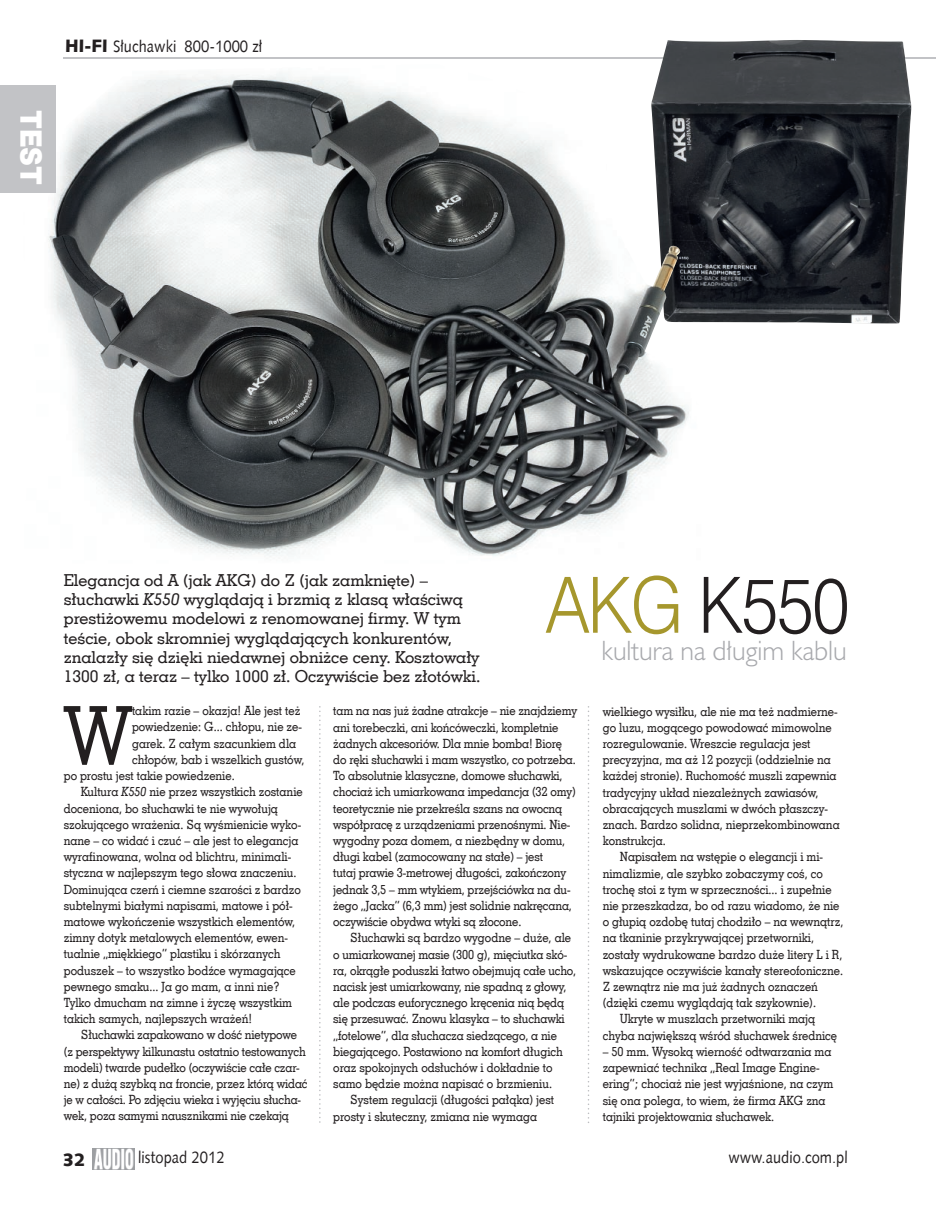
<style>
.page{position:relative;width:936px;height:1212px;background:#fff}
.page>*{position:absolute;margin:0;border:0;box-sizing:border-box;transform-origin:0 0}
.t1{font:80.25px "Geo Slab 703 Md EU";color:#231f20;scale:.9 1}
.t2{font:72px "Swis 721 Lt PL";letter-spacing:-.025em;color:#231f20;scale:.9 1}
.t3{font:27.15px "Swis 721 Blk 2 EU";color:#fff;scale:.9 1}
.t4{font:300 25.5px "Humanst 521 Lt PL";color:#a8a9ad}
.t5{font:18px "Humanst 531 Blk EU";color:#231f20}
.t6{font:16.5px/19.2px "Geo Slab 703 Md EU";color:#231f20}
.t7{font:16.5px "Humanst 531 EU";color:#231f20;scale:.9 1}
.t8{font:12.75px/16.2px "Geo Slab 703 Md EU";color:#231f20;scale:.9 1}
.s1{font-family:"Humanst 531 Blk EU";font-size:18px}
.s2{font-style:italic}
.s3{color:#a6972d}
</style>
<div class="page">
<hr style="left:64px;top:58px;width:871px;height:1px;background:#c2c3c6">
<img style="left:651px;top:40px;width:260px;height:284px">
<img style="left:21px;top:64px;width:681px;height:493px">
<div style="left:0;top:85px;width:55px;height:107px;background:#c2c3c6"></div>
<img style="left:93px;top:1148px;width:41px;height:21px">
<svg style="left:587px;top:706px;width:2px;height:417px"></svg>
<svg style="left:319px;top:706px;width:1px;height:417px"></svg>
<h3 class="t3" style="left:50px;top:110px;width:85px;rotate:90deg">TEST</h3>
<p class="t7" style="left:65px;top:35px;width:220px"><span class="s1">HI-FI</span> Słuchawki 800-1000 zł</p>
<p class="t6" style="left:64px;top:570px;width:418px">Elegancja od A (jak AKG) do Z (jak zamknięte) – słuchawki <span class="s2">K550</span> wyglądają i brzmią z klasą właściwą prestiżowemu modelowi z renomowanej firmy. W tym teście, obok skromniej wyglądających konkurentów, znalazły się dzięki niedawnej obniżce ceny. Kosztowały 1300 zł, a teraz – tylko 1000 zł. Oczywiście bez złotówki.</p>
<h2 class="t2" style="left:546px;top:558px;width:338px"><span class="s3">AKG</span> K550</h2>
<h3 class="t4" style="left:601px;top:633px;width:246px">kultura na długim kablu</h3>
<h1 class="t1" style="left:64px;top:686px;width:77px">W</h1>
<p class="t8" style="left:132px;top:702px;width:188px">takim razie – okazja! Ale jest też</p>
<p class="t8" style="left:132px;top:719px;width:190px">powiedzenie: G... chłopu, nie ze-</p>
<p class="t8" style="left:132px;top:735px;width:184px">garek. Z całym szacunkiem dla</p>
<p class="t8" style="left:132px;top:751px;width:193px">chłopów, bab i wszelkich gustów,</p>
<p class="t8" style="left:64px;top:767px;width:191px">po prostu jest takie powiedzenie.</p>
<p class="t8" style="left:81px;top:783px;width:248px">Kultura <span class="s2">K550</span> nie przez wszystkich zostanie</p>
<p class="t8" style="left:64px;top:800px;width:239px">doceniona, bo słuchawki te nie wywołują</p>
<p class="t8" style="left:64px;top:816px;width:265px">szokującego wrażenia. Są wyśmienicie wyko-</p>
<p class="t8" style="left:64px;top:832px;width:262px">nane – co widać i czuć – ale jest to elegancja</p>
<p class="t8" style="left:64px;top:848px;width:254px">wyrafinowana, wolna od blichtru, minimali-</p>
<p class="t8" style="left:64px;top:865px;width:260px">styczna w najlepszym tego słowa znaczeniu.</p>
<p class="t8" style="left:64px;top:881px;width:265px">Dominująca czerń i ciemne szarości z bardzo</p>
<p class="t8" style="left:64px;top:897px;width:256px">subtelnymi białymi napisami, matowe i pół-</p>
<p class="t8" style="left:64px;top:913px;width:258px">matowe wykończenie wszystkich elementów,</p>
<p class="t8" style="left:64px;top:929px;width:250px">zimny dotyk metalowych elementów, ewen-</p>
<p class="t8" style="left:64px;top:946px;width:242px">tualnie „miękkiego” plastiku i skórzanych</p>
<p class="t8" style="left:64px;top:962px;width:259px">poduszek – to wszystko bodźce wymagające</p>
<p class="t8" style="left:64px;top:978px;width:241px">pewnego smaku... Ja go mam, a inni nie?</p>
<p class="t8" style="left:64px;top:994px;width:255px">Tylko dmucham na zimne i życzę wszystkim</p>
<p class="t8" style="left:64px;top:1010px;width:211px">takich samych, najlepszych wrażeń!</p>
<p class="t8" style="left:81px;top:1027px;width:242px">Słuchawki zapakowano w dość nietypowe</p>
<p class="t8" style="left:64px;top:1043px;width:270px">(z perspektywy kilkunastu ostatnio testowanych</p>
<p class="t8" style="left:64px;top:1059px;width:264px">modeli) twarde pudełko (oczywiście całe czar-</p>
<p class="t8" style="left:64px;top:1075px;width:272px">ne) z dużą szybką na froncie, przez którą widać</p>
<p class="t8" style="left:64px;top:1091px;width:265px">je w całości. Po zdjęciu wieka i wyjęciu słucha-</p>
<p class="t8" style="left:64px;top:1108px;width:252px">wek, poza samymi nausznikami nie czekają</p>
<p class="t8" style="left:333px;top:703px;width:272px">tam na nas już żadne atrakcje – nie znajdziemy ani torebeczki, ani końcóweczki, kompletnie żadnych akcesoriów. Dla mnie bomba! Biorę do ręki słuchawki i mam wszystko, co potrzeba.<br>To absolutnie klasyczne, domowe słuchawki, chociaż ich umiarkowana impedancja (32 omy) teoretycznie nie przekreśla szans na owocną współpracę z urządzeniami przenośnymi. Nie&shy;wygodny poza domem, a niezbędny w domu, długi kabel (zamocowany na stałe) – jest<br>tutaj prawie 3-metrowej długości, zakończony jednak 3,5 – mm wtykiem, przejściówka na du&shy;żego „Jacka” (6,3 mm) jest solidnie nakręcana, oczywiście obydwa wtyki są złocone.</p>
<p class="t8" style="left:350px;top:929px;width:247px">Słuchawki są bardzo wygodne – duże, ale</p>
<p class="t8" style="left:333px;top:946px;width:262px">o umiarkowanej masie (300 g), mięciutka skó-</p>
<p class="t8" style="left:333px;top:962px;width:271px">ra, okrągłe poduszki łatwo obejmują całe ucho,</p>
<p class="t8" style="left:333px;top:978px;width:261px">nacisk jest umiarkowany, nie spadną z głowy,</p>
<p class="t8" style="left:333px;top:994px;width:258px">ale podczas euforycznego kręcenia nią będą</p>
<p class="t8" style="left:333px;top:1010px;width:259px">się przesuwać. Znowu klasyka – to słuchawki</p>
<p class="t8" style="left:333px;top:1027px;width:250px">„fotelowe”, dla słuchacza siedzącego, a nie</p>
<p class="t8" style="left:333px;top:1043px;width:256px">biegającego. Postawiono na komfort długich</p>
<p class="t8" style="left:333px;top:1059px;width:245px">oraz spokojnych odsłuchów i dokładnie to</p>
<p class="t8" style="left:333px;top:1075px;width:245px">samo będzie można napisać o brzmieniu.</p>
<p class="t8" style="left:350px;top:1092px;width:228px">System regulacji (długości pałąka) jest</p>
<p class="t8" style="left:333px;top:1108px;width:228px">prosty i skuteczny, zmiana nie wymaga</p>
<p class="t8" style="left:602px;top:703px;width:265px">wielkiego wysiłku, ale nie ma też nadmierne&shy;go luzu, mogącego powodować mimowolne rozregulowanie. Wreszcie regulacja jest precyzyjna, ma aż 12 pozycji (oddzielnie na każdej stronie). Ruchomość muszli zapewnia tradycyjny układ niezależnych zawiasów, obracających muszlami w dwóch płaszczy&shy;znach. Bardzo solidna, nieprzekombinowana konstrukcja.</p>
<p class="t8" style="left:619px;top:849px;width:227px">Napisałem na wstępie o elegancji i mi-</p>
<p class="t8" style="left:602px;top:865px;width:246px">nimalizmie, ale szybko zobaczymy coś, co</p>
<p class="t8" style="left:602px;top:881px;width:256px">trochę stoi z tym w sprzeczności... i zupełnie</p>
<p class="t8" style="left:602px;top:897px;width:264px">nie przeszkadza, bo od razu wiadomo, że nie</p>
<p class="t8" style="left:602px;top:913px;width:269px">o głupią ozdobę tutaj chodziło – na wewnątrz,</p>
<p class="t8" style="left:602px;top:930px;width:236px">na tkaninie przykrywającej przetworniki,</p>
<p class="t8" style="left:602px;top:946px;width:268px">zostały wydrukowane bardzo duże litery L i R,</p>
<p class="t8" style="left:602px;top:962px;width:268px">wskazujące oczywiście kanały stereofoniczne.</p>
<p class="t8" style="left:602px;top:978px;width:241px">Z zewnątrz nie ma już żadnych oznaczeń</p>
<p class="t8" style="left:602px;top:994px;width:238px">(dzięki czemu wyglądają tak szykownie).</p>
<p class="t8" style="left:619px;top:1011px;width:219px">Ukryte w muszlach przetworniki mają</p>
<p class="t8" style="left:602px;top:1027px;width:262px">chyba największą wśród słuchawek średnicę</p>
<p class="t8" style="left:602px;top:1043px;width:258px">– 50 mm. Wysoką wierność odtwarzania ma zapewniać technika „Real Image Engine&shy;ering”; chociaż nie jest wyjaśnione, na czym się ona polega, to wiem, że firma AKG zna tajniki projektowania słuchawek.</p>
<h3 class="t5" style="left:63px;top:1148px;width:24px">32</h3>
<p class="t7" style="left:138px;top:1147px;width:98px">listopad 2012</p>
<p class="t7" style="left:728px;top:1146px;width:134px">www.audio.com.pl</p>
</div>
